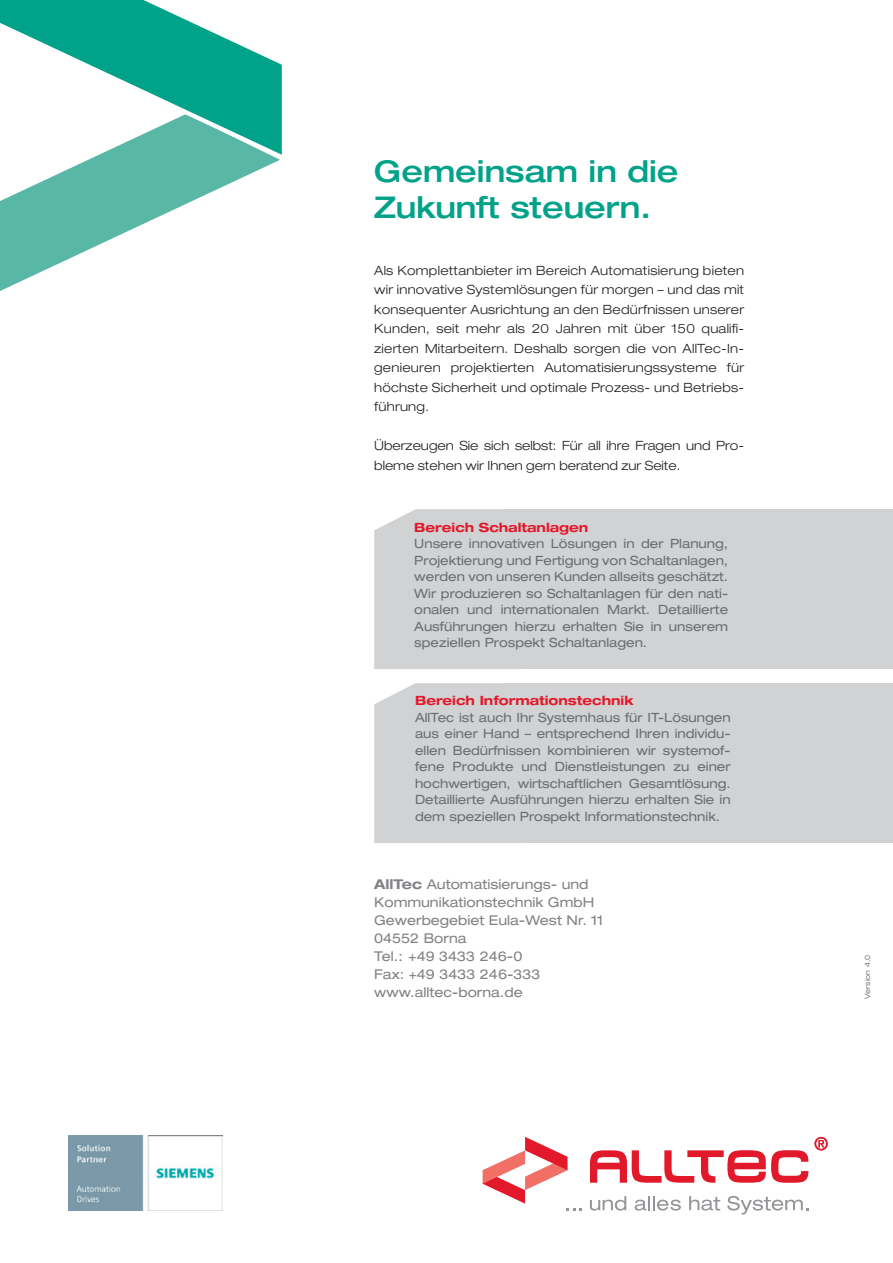
<style>
.page{position:relative;width:893px;height:1263px;background:#fff}
.page>*{position:absolute;margin:0;border:0;box-sizing:border-box;transform-origin:0 0}
.t1{font:500 expanded 30px/36px "Helvetica Neue";color:#00a289}
.t2{font:expanded 13.5px/18px "Helvetica Neue";color:#808285}
.t3{font:expanded 12.75px/16.5px "Helvetica Neue";color:#6c6d70;text-align:justify}
.t4{font:300 expanded 12.75px/19.5px "Helvetica Neue";color:#231f20;text-align:justify}
.t5{font:700 expanded 12.75px "Helvetica Neue";color:#e2192b}
.t6{font:expanded 7.5px "Helvetica Neue";color:#808285}
.s1{font-weight:700}
</style>
<div class="page">
<svg style="left:815px;top:1137px;width:13px;height:13px"></svg>
<svg style="left:590px;top:1150px;width:219px;height:65px"></svg>
<svg style="left:483px;top:1137px;width:99px;height:73px"></svg>
<svg style="left:0;top:165px;width:269px;height:126px"></svg>
<svg style="left:0;top:0;width:282px;height:165px"></svg>
<div style="left:505px;top:509px;width:388px;height:160px;background:#d1d2d4"></div>
<div style="left:374px;top:509px;width:131px;height:160px;background:#d1d2d4"></div>
<div style="left:506px;top:683px;width:387px;height:160px;background:#d1d2d4"></div>
<div style="left:374px;top:683px;width:132px;height:160px;background:#d1d2d4"></div>
<img style="left:68px;top:1136px;width:155px;height:74px">
<h1 class="t1" style="left:374px;top:152px;width:306px">Gemeinsam in die<br>Zukunft steuern.</h1>
<p class="t4" style="left:374px;top:260px;width:371px">Als Komplettanbieter im Bereich Automatisierung bieten wir innovative Systemlösungen für morgen – und das mit konsequenter Ausrichtung an den Bedürfnissen unserer Kunden, seit mehr als 20 Jahren mit über 150 qualifi&shy;zierten Mitarbeitern. Deshalb sorgen die von AllTec-In&shy;genieuren projektierten Automatisierungssysteme für höchste Sicherheit und optimale Prozess- und Betriebs&shy;führung.</p>
<p class="t4" style="left:374px;top:436px;width:371px">Überzeugen Sie sich selbst: Für all ihre Fragen und Pro&shy;bleme stehen wir Ihnen gern beratend zur Seite.</p>
<p class="t5" style="left:414px;top:519px;width:175px">Bereich Schaltanlagen</p>
<p class="t3" style="left:414px;top:535px;width:315px">Unsere innovativen Lösungen in der Planung, Projektierung und Fertigung von Schaltanlagen, werden von unseren Kunden allseits geschätzt.<br>Wir produzieren so Schaltanlagen für den nati&shy;onalen und internationalen Markt. Detaillierte Ausführungen hierzu erhalten Sie in unserem speziellen Prospekt Schaltanlagen.</p>
<p class="t5" style="left:415px;top:693px;width:220px">Bereich Informationstechnik</p>
<p class="t3" style="left:415px;top:709px;width:317px">AllTec ist auch Ihr Systemhaus für IT-Lösungen aus einer Hand – entsprechend Ihren individu&shy;ellen Bedürfnissen kombinieren wir systemof&shy;fene Produkte und Dienstleistungen zu einer hochwertigen, wirtschaftlichen Gesamtlösung.<br>Detaillierte Ausführungen hierzu erhalten Sie in dem speziellen Prospekt Informationstechnik.</p>
<p class="t2" style="left:374px;top:875px;width:231px"><span class="s1">AllTec</span> Automatisierungs- und<br>Kommunikationstechnik GmbH<br>Gewerbegebiet Eula-West Nr. 11<br>04552 Borna<br>Tel.: +49 3433 246-0<br>Fax: +49 3433 246-333 www.alltec-borna.de</p>
<p class="t6" style="left:863px;top:999px;width:46px;rotate:-90deg">Version 4.0</p>
</div>
